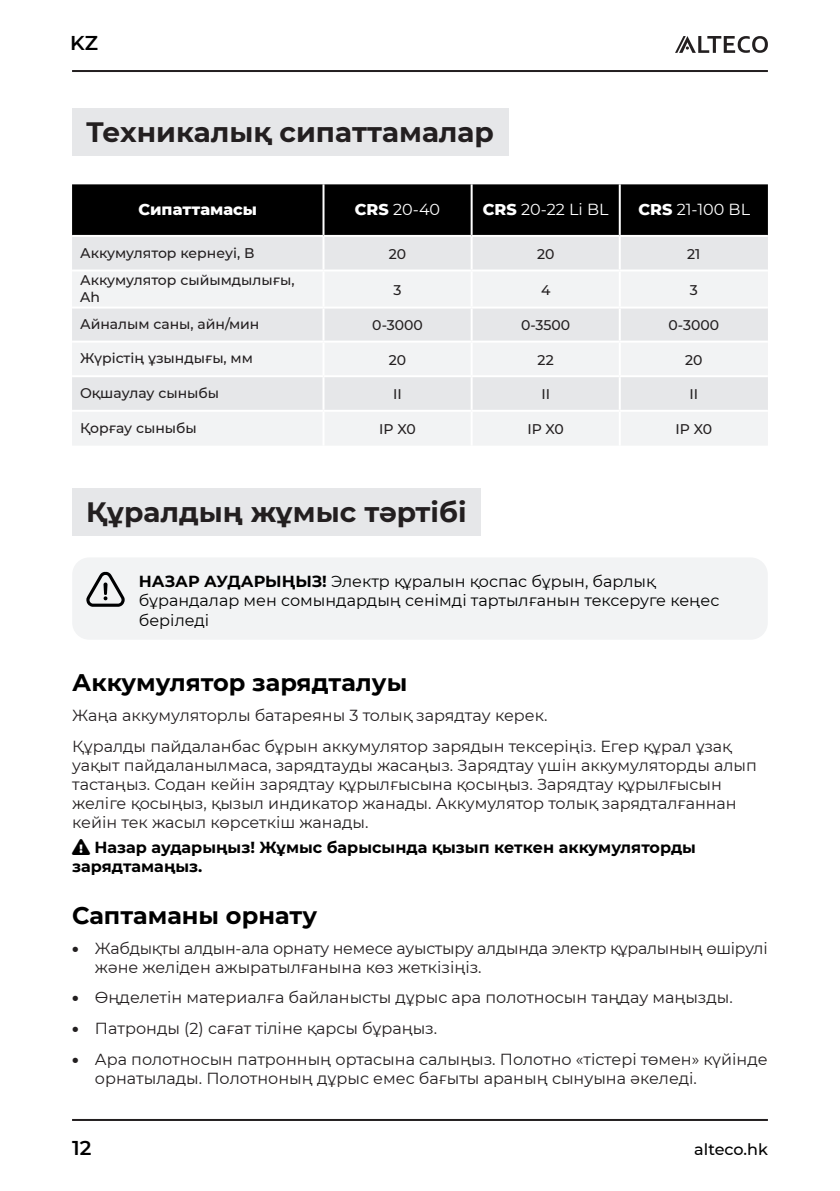
<style>
.page{position:relative;width:840px;height:1191px;background:#fff}
.page>*{position:absolute;margin:0;border:0;box-sizing:border-box;transform-origin:0 0}
.t1{font:700 28px "Montserrat";color:#231f20}
.t2{font:700 24px "Montserrat";color:#000}
.t3{font:600 20px "Montserrat";color:#000}
.t4{font:16px/19.2px "Montserrat";color:#231f20}
.t5{font:16px/19.2px "Montserrat";color:#000}
.t6{font:700 16px/19.2px "Montserrat";color:#000}
.t7{font:16px "Montserrat";color:#fff}
.t8{font:800 16px "Montserrat";color:#fff}
.t9{font:500 16px "Montserrat";color:#000}
.t10{font:500 14px/16.8px "Montserrat";color:#231f20}
.s1{font-weight:800}
.s2{font-weight:700}
.s3{font-weight:900}
</style>
<div class="page">
<hr style="left:72px;top:1119px;width:695px;height:2px;background:#231f20">
<hr style="left:72px;top:70px;width:695px;height:2px;background:#231f20">
<svg style="left:675px;top:36px;width:92px;height:17px"></svg>
<div style="left:72px;top:184px;width:695px;height:51px;background:#000"></div>
<div style="left:72px;top:237px;width:695px;height:32px;background:#e6e7e9"></div>
<svg style="left:72px;top:272px;width:695px;height:173px;fill:#f2f3f4"></svg>
<hr style="left:322px;top:184px;width:2px;height:51px;background:#fff">
<hr style="left:470px;top:184px;width:2px;height:51px;background:#fff">
<hr style="left:618px;top:184px;width:2px;height:51px;background:#fff">
<hr style="left:322px;top:237px;width:2px;height:32px;background:#fff">
<hr style="left:470px;top:237px;width:2px;height:32px;background:#fff">
<hr style="left:618px;top:237px;width:2px;height:32px;background:#fff">
<hr style="left:322px;top:271px;width:2px;height:35px;background:#fff">
<hr style="left:470px;top:271px;width:2px;height:35px;background:#fff">
<hr style="left:618px;top:271px;width:2px;height:35px;background:#fff">
<hr style="left:72px;top:306px;width:251px;height:2px;background:#fff">
<hr style="left:323px;top:306px;width:148px;height:2px;background:#fff">
<hr style="left:322px;top:308px;width:2px;height:32px;background:#fff">
<hr style="left:471px;top:306px;width:148px;height:2px;background:#fff">
<hr style="left:470px;top:308px;width:2px;height:32px;background:#fff">
<hr style="left:619px;top:306px;width:148px;height:2px;background:#fff">
<hr style="left:618px;top:308px;width:2px;height:32px;background:#fff">
<hr style="left:72px;top:340px;width:251px;height:2px;background:#fff">
<hr style="left:323px;top:340px;width:148px;height:2px;background:#fff">
<hr style="left:322px;top:342px;width:2px;height:33px;background:#fff">
<hr style="left:471px;top:340px;width:148px;height:2px;background:#fff">
<hr style="left:470px;top:342px;width:2px;height:33px;background:#fff">
<hr style="left:619px;top:340px;width:148px;height:2px;background:#fff">
<hr style="left:618px;top:342px;width:2px;height:33px;background:#fff">
<hr style="left:72px;top:375px;width:251px;height:2px;background:#fff">
<hr style="left:323px;top:375px;width:148px;height:2px;background:#fff">
<hr style="left:322px;top:377px;width:2px;height:33px;background:#fff">
<hr style="left:471px;top:375px;width:148px;height:2px;background:#fff">
<hr style="left:470px;top:377px;width:2px;height:33px;background:#fff">
<hr style="left:619px;top:375px;width:148px;height:2px;background:#fff">
<hr style="left:618px;top:377px;width:2px;height:33px;background:#fff">
<hr style="left:72px;top:410px;width:251px;height:2px;background:#fff">
<hr style="left:323px;top:410px;width:148px;height:2px;background:#fff">
<hr style="left:322px;top:412px;width:2px;height:33px;background:#fff">
<hr style="left:471px;top:410px;width:148px;height:2px;background:#fff">
<hr style="left:470px;top:412px;width:2px;height:33px;background:#fff">
<hr style="left:619px;top:410px;width:148px;height:2px;background:#fff">
<hr style="left:618px;top:412px;width:2px;height:33px;background:#fff">
<div style="left:72px;top:108px;width:436px;height:48px;background:#e6e7e9"></div>
<div style="left:72px;top:488px;width:408px;height:48px;background:#e6e7e9"></div>
<div style="left:72px;top:557px;width:695px;height:82px;background:#f2f3f4;border-radius:17px"></div>
<svg style="left:86px;top:571px;width:39px;height:36px"></svg>
<p class="t3" style="left:70px;top:29px;width:29px">KZ</p>
<h1 class="t1" style="left:86px;top:111px;width:409px">Техникалық сипаттамалар</h1>
<p class="t8" style="left:138px;top:198px;width:120px">Сипаттамасы</p>
<p class="t7" style="left:355px;top:198px;width:87px"><span class="s1">СRS</span> 20-40</p>
<p class="t7" style="left:482px;top:198px;width:127px"><span class="s1">СRS</span> 20-22 Li BL</p>
<p class="t7" style="left:638px;top:198px;width:113px"><span class="s1">СRS</span> 21-100 BL</p>
<p class="t10" style="left:80px;top:244px;width:176px">Аккумулятор кернеуі, В</p>
<p class="t10" style="left:388px;top:245px;width:19px">20</p>
<p class="t10" style="left:536px;top:245px;width:19px">20</p>
<p class="t10" style="left:686px;top:245px;width:15px">21</p>
<p class="t10" style="left:80px;top:271px;width:216px">Аккумулятор сыйымдылығы,<br>Ah</p>
<p class="t10" style="left:393px;top:281px;width:10px">3</p>
<p class="t10" style="left:540px;top:281px;width:11px">4</p>
<p class="t10" style="left:689px;top:281px;width:10px">3</p>
<p class="t10" style="left:80px;top:315px;width:181px">Айналым саны, айн/мин</p>
<p class="t10" style="left:372px;top:316px;width:52px">0-3000</p>
<p class="t10" style="left:521px;top:316px;width:51px">0-3500</p>
<p class="t10" style="left:668px;top:316px;width:52px">0-3000</p>
<p class="t10" style="left:80px;top:349px;width:174px">Жүрістің ұзындығы, мм</p>
<p class="t10" style="left:388px;top:350px;width:19px">20</p>
<p class="t10" style="left:537px;top:350px;width:18px">22</p>
<p class="t10" style="left:684px;top:350px;width:19px">20</p>
<p class="t10" style="left:80px;top:384px;width:140px">Оқшаулау сыныбы</p>
<p class="t10" style="left:393px;top:385px;width:10px">II</p>
<p class="t10" style="left:541px;top:385px;width:10px">II</p>
<p class="t10" style="left:689px;top:385px;width:10px">II</p>
<p class="t10" style="left:80px;top:419px;width:118px">Қорғау сыныбы</p>
<p class="t10" style="left:379px;top:420px;width:38px">IP X0</p>
<p class="t10" style="left:527px;top:420px;width:38px">IP X0</p>
<p class="t10" style="left:675px;top:420px;width:38px">IP X0</p>
<h1 class="t1" style="left:86px;top:492px;width:381px">Құралдың жұмыс тәртібі</h1>
<p class="t5" style="left:139px;top:571px;width:581px"><span class="s2">НАЗАР АУДАРЫҢЫЗ!</span> Электр құралын қоспас бұрын, барлық бұрандалар мен сомындардың сенімді тартылғанын тексеруге кеңес беріледі</p>
<h2 class="t2" style="left:72px;top:665px;width:336px">Аккумулятор зарядталуы</h2>
<p class="t4" style="left:72px;top:699px;width:660px;line-height:30.6px">Жаңа аккумуляторлы батареяны 3 толық зарядтау керек.<br>Құралды пайдаланбас бұрын аккумулятор зарядын тексеріңіз. Егер құрал ұзақ</p>
<p class="t4" style="left:72px;top:755px;width:685px">уақыт пайдаланылмаса, зарядтауды жасаңыз. Зарядтау үшін аккумуляторды алып тастаңыз. Содан кейін зарядтау құрылғысына қосыңыз. Зарядтау құрылғысын желіге қосыңыз, қызыл индикатор жанады. Аккумулятор толық зарядталғаннан кейін тек жасыл көрсеткіш жанады.</p>
<p class="t6" style="left:72px;top:837px;width:625px">❑ Назар аударыңыз! Жұмыс барысында қызып кеткен аккумуляторды зарядтамаңыз.</p>
<h2 class="t2" style="left:72px;top:898px;width:246px">Саптаманы орнату</h2>
<p class="t4" style="left:95px;top:938px;width:674px;text-indent:-23px"><span class="s3">•</span> Жабдықты алдын-ала орнату немесе ауыстыру алдында электр құралының өшірулі және желіден ажыратылғанына көз жеткізіңіз.</p>
<p class="t4" style="left:72px;top:987px;width:661px"><span class="s3">•</span> Өңделетін материалға байланысты дұрыс ара полотносын таңдау маңызды.</p>
<p class="t4" style="left:72px;top:1018px;width:366px"><span class="s3">•</span> Патронды (2) сағат тіліне қарсы бұраңыз.</p>
<p class="t4" style="left:95px;top:1048px;width:674px;text-indent:-23px"><span class="s3">•</span> Ара полотносын патронның ортасына салыңыз. Полотно «тістері төмен» күйінде орнатылады. Полотноның дұрыс емес бағыты араның сынуына әкеледі.</p>
<p class="t3" style="left:72px;top:1133px;width:21px">12</p>
<p class="t9" style="left:693px;top:1138px;width:75px">alteco.hk</p>
</div>
